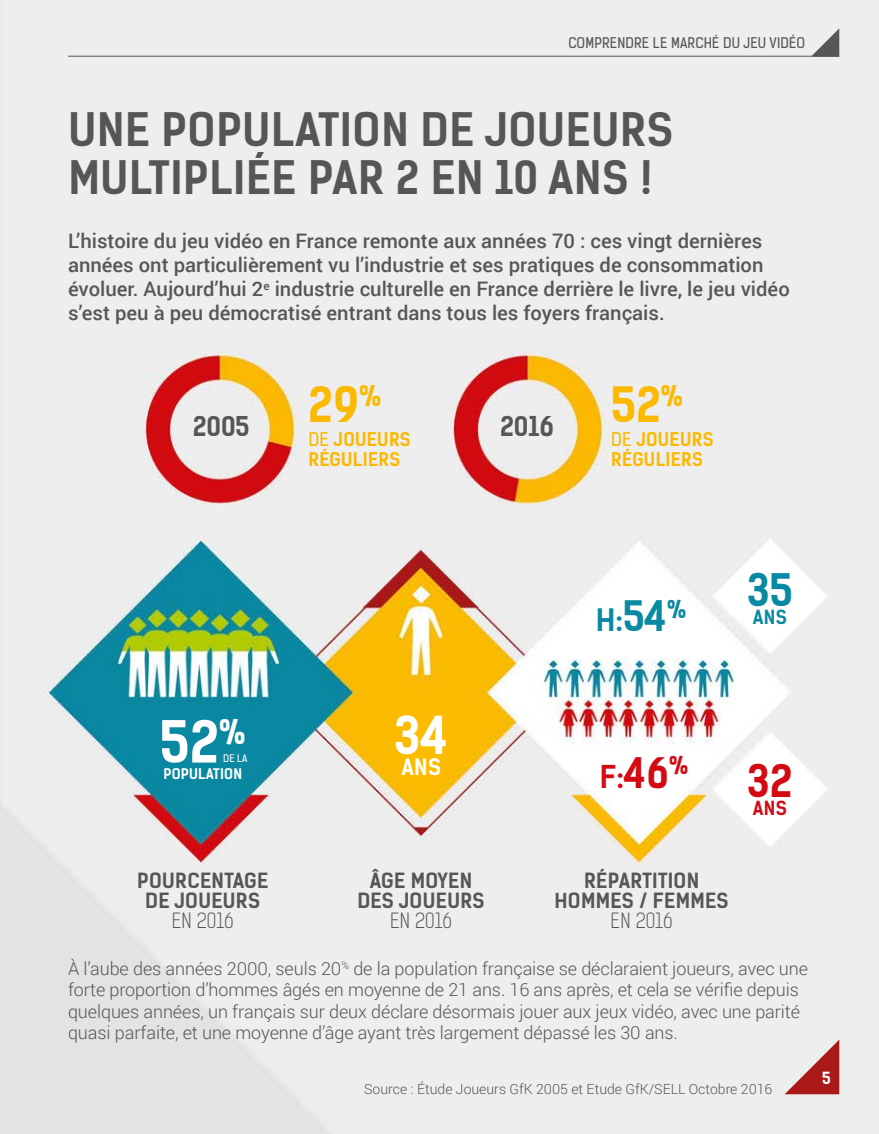
<style>
.page{position:relative;width:879px;height:1134px;background:#fff}
.page>*{position:absolute;margin:0;border:0;box-sizing:border-box;transform-origin:0 0}
.t1{font:700 55.2px "Kelson Sans";color:#fff}
.t2{font:700 49.6px "Kelson Sans";color:#fff}
.t3{font:700 46.4px "Kelson Sans";color:#fbb900}
.t4{font:700 44px/48px "Kelson Sans";letter-spacing:.015em;color:#565655}
.t5{font:700 42.8px "Kelson Sans";color:#0989a2}
.t6{font:700 42.8px "Kelson Sans";color:#d30a12}
.t7{font:700 32.2px "Kelson Sans";color:#fff}
.t8{font:700 30px "Kelson Sans";color:#0989a2}
.t9{font:700 30px "Kelson Sans";color:#d30a12}
.t10{font:700 26px "Kelson Sans";color:#565655}
.t11{font:700 21.6px "Kelson Sans";color:#fff}
.t12{font:500 20px/24px "Roboto";color:#565655}
.t13{font:700 20px/20px "Kelson Sans";letter-spacing:.015em;color:#565655;text-align:center}
.t14{font:300 20px "Kelson Sans";color:#565655}
.t15{font:700 18.6px "Kelson Sans";color:#0989a2}
.t16{font:700 18.6px "Kelson Sans";color:#d30a12}
.t17{font:300 18px/21.6px "Roboto";letter-spacing:-.005em;color:#565655}
.t18{font:700 18px/20.2px "Kelson Sans";letter-spacing:.015em;color:#fbb800}
.t19{font:700 16px "Kelson Sans";color:#fff}
.t20{font:300 14px "Roboto";color:#565655}
.t21{font:14px "Kelson Sans";letter-spacing:.015em;color:#565655}
.t22{font:700 14px "Kelson Sans";letter-spacing:.015em;color:#fff}
.t23{font:10px "Kelson Sans";color:#fff}
.s1{font-weight:400}
.s2{font-size:40px}
</style>
<div class="page">
<img style="left:0;top:0;width:879px;height:1134px">
<svg style="left:811px;top:28px;width:28px;height:28px"></svg>
<hr style="left:68px;top:56px;width:771px;height:1px;background:#565655">
<svg style="left:784px;top:1039px;width:55px;height:55px;background:#cc8686"></svg>
<p class="t21" style="left:568px;top:34px;width:238px">COMPRENDRE LE MARCHÉ DU JEU VIDÉO</p>
<h3 class="t4" style="left:68px;top:106px;width:606px">UNE POPULATION DE JOUEURS<br>MULTIPLIÉE PAR 2 EN 10 ANS !</h3>
<p class="t12" style="left:68px;top:228px;width:723px">L’histoire du jeu vidéo en France remonte aux années 70 : ces vingt dernières années ont particulièrement vu l’industrie et ses pratiques de consommation évoluer. Aujourd’hui 2<sup>e</sup> industrie culturelle en France derrière le livre, le jeu vidéo s’est peu à peu démocratisé entrant dans tous les foyers français.</p>
<h3 class="t3" style="left:308px;top:376px;width:75px">29<sup>%</sup></h3>
<p class="t18" style="left:308px;top:429px;width:104px"><span class="s1">DE</span> JOUEURS<br>RÉGULIERS</p>
<h3 class="t10" style="left:193px;top:410px;width:58px">2005</h3>
<h3 class="t10" style="left:500px;top:410px;width:56px">2016</h3>
<h3 class="t3" style="left:611px;top:376px;width:74px">52<sup>%</sup></h3>
<p class="t18" style="left:611px;top:429px;width:104px"><span class="s1">DE</span> JOUEURS<br>RÉGULIERS</p>
<h3 class="t8" style="left:596px;top:602px;width:92px">H:<span class="s2">54</span><sup>%</sup></h3>
<h3 class="t5" style="left:747px;top:564px;width:47px">35</h3>
<p class="t15" style="left:753px;top:606px;width:36px">ANS</p>
<h3 class="t7" style="left:219px;top:712px;width:28px">%</h3>
<p class="t22" style="left:163px;top:765px;width:80px">POPULATION</p>
<h1 class="t1" style="left:160px;top:708px;width:61px">52</h1>
<p class="t23" style="left:223px;top:752px;width:26px">DE LA</p>
<h2 class="t2" style="left:394px;top:705px;width:56px">34</h2>
<p class="t11" style="left:401px;top:754px;width:41px">ANS</p>
<h3 class="t9" style="left:600px;top:758px;width:90px">F:<span class="s2">46</span><sup>%</sup></h3>
<h3 class="t6" style="left:747px;top:754px;width:47px">32</h3>
<p class="t16" style="left:753px;top:797px;width:36px">ANS</p>
<p class="t13" style="left:137px;top:871px;width:133px">POURCENTAGE<br>DE JOUEURS</p>
<p class="t14" style="left:172px;top:908px;width:64px">EN 2016</p>
<p class="t13" style="left:357px;top:871px;width:129px">ÂGE MOYEN<br>DES JOUEURS</p>
<p class="t14" style="left:390px;top:908px;width:64px">EN 2016</p>
<p class="t13" style="left:554px;top:871px;width:176px">RÉPARTITION<br>HOMMES / FEMMES</p>
<p class="t14" style="left:610px;top:908px;width:64px">EN 2016</p>
<p class="t17" style="left:68px;top:957px;width:741px">À l’aube des années 2000, seuls 20<sup>%</sup> de la population française se déclaraient joueurs, avec une forte proportion d’hommes âgés en moyenne de 21 ans. 16 ans après, et cela se vérifie depuis quelques années, un français sur deux déclare désormais jouer aux jeux vidéo, avec une parité quasi parfaite, et une moyenne d’âge ayant très largement dépassé les 30 ans.</p>
<p class="t20" style="left:364px;top:1079px;width:410px">Source : étude Joueurs GfK 2005 et Etude GfK/SELL Octobre 2016</p>
<p class="t19" style="left:822px;top:1068px;width:10px">5</p>
</div>
